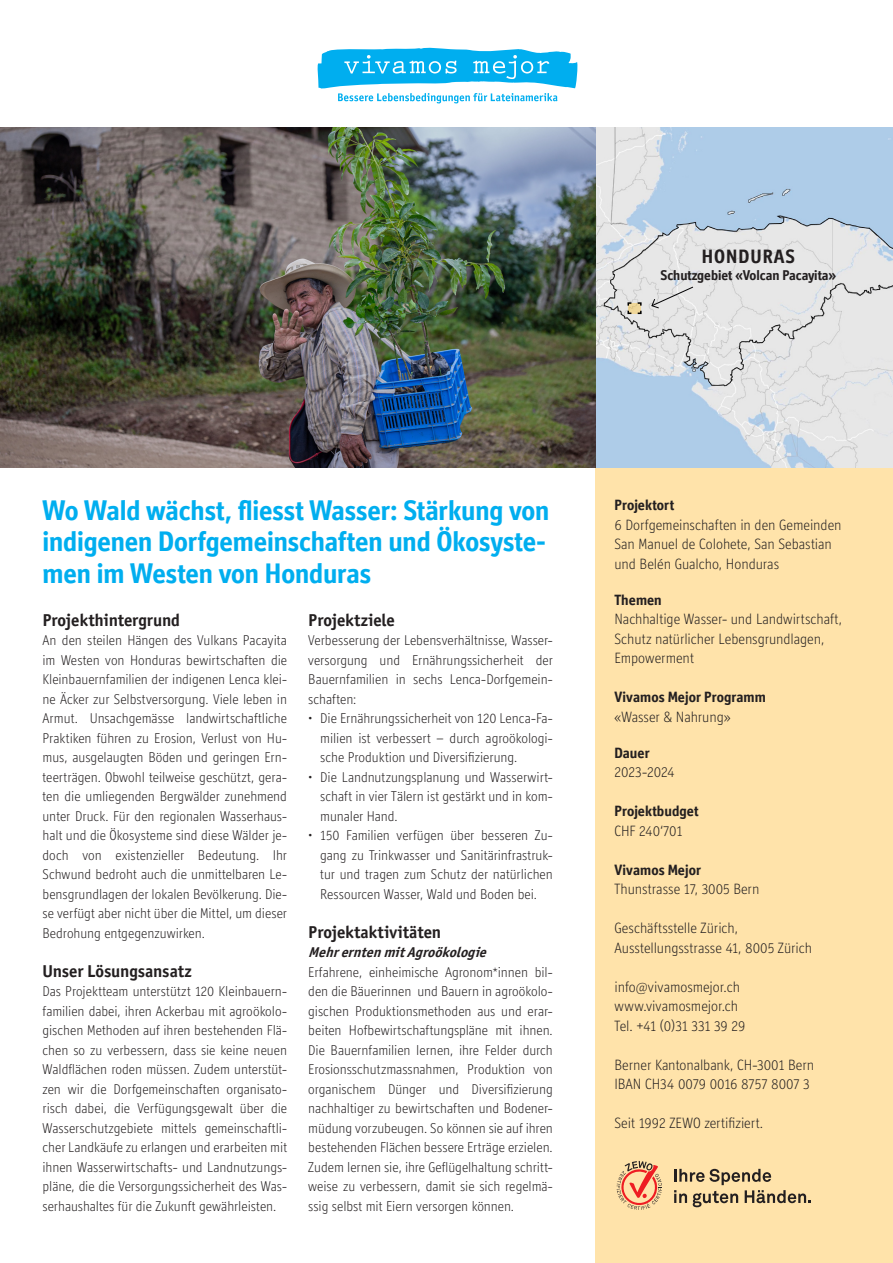
<style>
.page{position:relative;width:893px;height:1263px;background:#fff}
.page>*{position:absolute;margin:0;border:0;box-sizing:border-box;transform-origin:0 0}
._02_Seite_Titel{font:700 28.5px/31.5px "Officina Display ITC Std";letter-spacing:-.005em;color:#00aeef}
.t1{font:700 19.5px "Officina Display ITC Std";letter-spacing:.05em;color:#231f20}
._04_Seite_Untertitel_gross{font:700 17.25px "Officina Sans ITC Std";letter-spacing:-.005em;color:#231f20}
._05_Seite_Grundtext{font:700 17.25px "Officina Sans ITC Std";letter-spacing:-.005em;color:#231f20}
.t2{font:300 15px/19.5px "Officina Display ITC Std";color:#231f20}
._05_Seite_Grundtext-2{font:700 15px "Officina Display ITC Std";letter-spacing:.005em;color:#231f20}
._04_Seite_Untertitel_gross-2{font:300 14.25px/19.5px "Officina Display ITC Std";color:#231f20;text-align:justify}
._05_Seite_Grundtext-3{font:300 14.25px/19.5px "Officina Display ITC Std";color:#231f20;text-align:justify}
._04_Seite_Untertitel_klein{font:300 14.25px/19.5px "Officina Display ITC Std";color:#231f20;text-align:justify}
.t3{font:700 14.25px "Officina Display ITC Std";color:#231f20}
._04_Seite_Untertitel_klein-2{font:italic 700 14.25px "Officina Sans ITC Std";color:#231f20}
.s1{font-weight:700}
</style>
<div class="page">
<svg style="left:317px;top:47px;width:261px;height:56px"></svg>
<div style="left:595px;top:468px;width:298px;height:795px;background:#ffe3aa"></div>
<svg style="left:617px;top:1161px;width:45px;height:49px"></svg>
<svg style="left:674px;top:1169px;width:137px;height:38px"></svg>
<img style="left:0;top:128px;width:893px;height:340px">
<svg style="left:627px;top:302px;width:15px;height:13px"></svg>
<svg style="left:651px;top:286px;width:43px;height:23px"></svg>
<p class="t1" style="left:702px;top:245px;width:94px">HONDURAS</p>
<p class="t3" style="left:660px;top:267px;width:177px">Schutzgebiet «Volcan Pacayita»</p>
<p class="_02_Seite_Titel" style="left:43px;top:494px;width:508px">Wo Wald wächst, fliesst Wasser: Stärkung von indigenen Dorfgemeinschaften und Ökosyste&shy;men im Westen von Honduras</p>
<p class="_04_Seite_Untertitel_gross" style="left:43px;top:609px;width:139px">Projekthintergrund</p>
<p class="_04_Seite_Untertitel_gross-2" style="left:43px;top:631px;width:246px">An den steilen Hängen des Vulkans Pacayita im Westen von Honduras bewirtschaften die Kleinbauernfamilien der indigenen Lenca klei&shy;ne Äcker zur Selbstversorgung. Viele leben in Armut. Unsachgemässe landwirtschaftliche Praktiken führen zu Erosion, Verlust von Hu&shy;mus, ausgelaugten Böden und geringen Ern&shy;teerträgen. Obwohl teilweise geschützt, gera&shy;ten die umliegenden Bergwälder zunehmend unter Druck. Für den regionalen Wasserhaus&shy;halt und die Ökosysteme sind diese Wälder je&shy;doch von existenzieller Bedeutung. Ihr Schwund bedroht auch die unmittelbaren Le&shy;bensgrundlagen der lokalen Bevölkerung. Die&shy;se verfügt aber nicht über die Mittel, um dieser Bedrohung entgegenzuwirken.</p>
<p class="_05_Seite_Grundtext" style="left:43px;top:960px;width:151px">Unser Lösungsansatz</p>
<p class="_05_Seite_Grundtext-3" style="left:43px;top:982px;width:246px">Das Projektteam unterstützt 120 Kleinbauern&shy;familien dabei, ihren Ackerbau mit agroökolo&shy;gischen Methoden auf ihren bestehenden Flä&shy;chen so zu verbessern, dass sie keine neuen Waldflächen roden müssen. Zudem unterstüt&shy;zen wir die Dorfgemeinschaften organisato&shy;risch dabei, die Verfügungsgewalt über die Wasserschutzgebiete mittels gemeinschaftli&shy;cher Landkäufe zu erlangen und erarbeiten mit ihnen Wasserwirtschafts- und Landnutzungs&shy;pläne, die die Versorgungssicherheit des Was&shy;serhaushaltes für die Zukunft gewährleisten.</p>
<p class="_05_Seite_Grundtext" style="left:308px;top:609px;width:88px">Projektziele</p>
<p class="_05_Seite_Grundtext-3" style="left:308px;top:631px;width:246px">Verbesserung der Lebensverhältnisse, Wasser&shy;versorgung und Ernährungssicherheit der Bauernfamilien in sechs Lenca-Dorfgemein&shy;schaften:</p>
<p class="_04_Seite_Untertitel_gross-2" style="left:320px;top:709px;width:234px;text-indent:-12px">• Die Ernährungssicherheit von 120 Lenca-Fa&shy;milien ist verbessert – durch agroökologi&shy;sche Produktion und Diversifizierung.</p>
<p class="_04_Seite_Untertitel_gross-2" style="left:320px;top:767px;width:234px;text-indent:-12px">• Die Landnutzungsplanung und Wasserwirt&shy;schaft in vier Tälern ist gestärkt und in kom&shy;munaler Hand.</p>
<p class="_04_Seite_Untertitel_gross-2" style="left:320px;top:826px;width:234px;text-indent:-12px">• 150 Familien verfügen über besseren Zu&shy;gang zu Trinkwasser und Sanitärinfrastruk&shy;tur und tragen zum Schutz der natürlichen Ressourcen Wasser, Wald und Boden bei.</p>
<p class="_04_Seite_Untertitel_gross" style="left:308px;top:921px;width:134px">Projektaktivitäten</p>
<p class="_04_Seite_Untertitel_klein-2" style="left:308px;top:944px;width:184px">MehrerntenmitAgroökologie</p>
<p class="_04_Seite_Untertitel_klein" style="left:308px;top:962px;width:246px">Erfahrene, einheimische Agronom*innen bil&shy;den die Bäuerinnen und Bauern in agroökolo&shy;gischen Produktionsmethoden aus und erar&shy;beiten Hofbewirtschaftungspläne mit ihnen.<br>Die Bauernfamilien lernen, ihre Felder durch Erosionsschutzmassnahmen, Produktion von organischem Dünger und Diversifizierung nachhaltiger zu bewirtschaften und Bodener&shy;müdung vorzubeugen. So können sie auf ihren bestehenden Flächen bessere Erträge erzielen.<br>Zudem lernen sie, ihre Geflügelhaltung schritt&shy;weise zu verbessern, damit sie sich regelmä&shy;ssig selbst mit Eiern versorgen können.</p>
<p class="_05_Seite_Grundtext-2" style="left:614px;top:496px;width:61px">Projektort</p>
<p class="t2" style="left:614px;top:514px;width:229px">6 Dorfgemeinschaften in den Gemeinden<br>San Manuel de Colohete, San Sebastian und Belén Gualcho, Honduras</p>
<p class="t2" style="left:614px;top:589px;width:229px"><span class="s1">Themen<br></span>Nachhaltige Wasser- und Landwirtschaft,<br>Schutz natürlicher Lebensgrundlagen,<br>Empowerment</p>
<p class="_05_Seite_Grundtext-2" style="left:614px;top:688px;width:153px">Vivamos Mejor Programm</p>
<p class="t2" style="left:614px;top:706px;width:118px">«Wasser &amp; Nahrung»</p>
<p class="_05_Seite_Grundtext-2" style="left:614px;top:744px;width:37px">Dauer</p>
<p class="t2" style="left:614px;top:762px;width:62px">2023-2024</p>
<p class="_05_Seite_Grundtext-2" style="left:614px;top:802px;width:86px">Projektbudget</p>
<p class="t2" style="left:614px;top:820px;width:69px">CHF 240‘701</p>
<p class="_05_Seite_Grundtext-2" style="left:614px;top:861px;width:88px">Vivamos Mejor</p>
<p class="t2" style="left:614px;top:879px;width:146px">Thunstrasse 17, 3005 Bern</p>
<p class="t2" style="left:614px;top:918px;width:125px">Geschäftsstelle Zürich,</p>
<p class="t2" style="left:614px;top:937px;width:199px">Ausstellungsstrasse 41, 8005 Zürich</p>
<p class="t2" style="left:614px;top:976px;width:127px">info@vivamosmejor.ch</p>
<p class="t2" style="left:614px;top:996px;width:133px">www.vivamosmejor.ch<br>Tel. +41 (0)31 331 39 29</p>
<p class="t2" style="left:614px;top:1054px;width:201px">Berner Kantonalbank, CH-3001 Bern</p>
<p class="t2" style="left:614px;top:1074px;width:197px">IBAN CH34 0079 0016 8757 8007 3</p>
<p class="t2" style="left:614px;top:1113px;width:150px">Seit 1992 ZEWO zertifiziert.</p>
</div>
